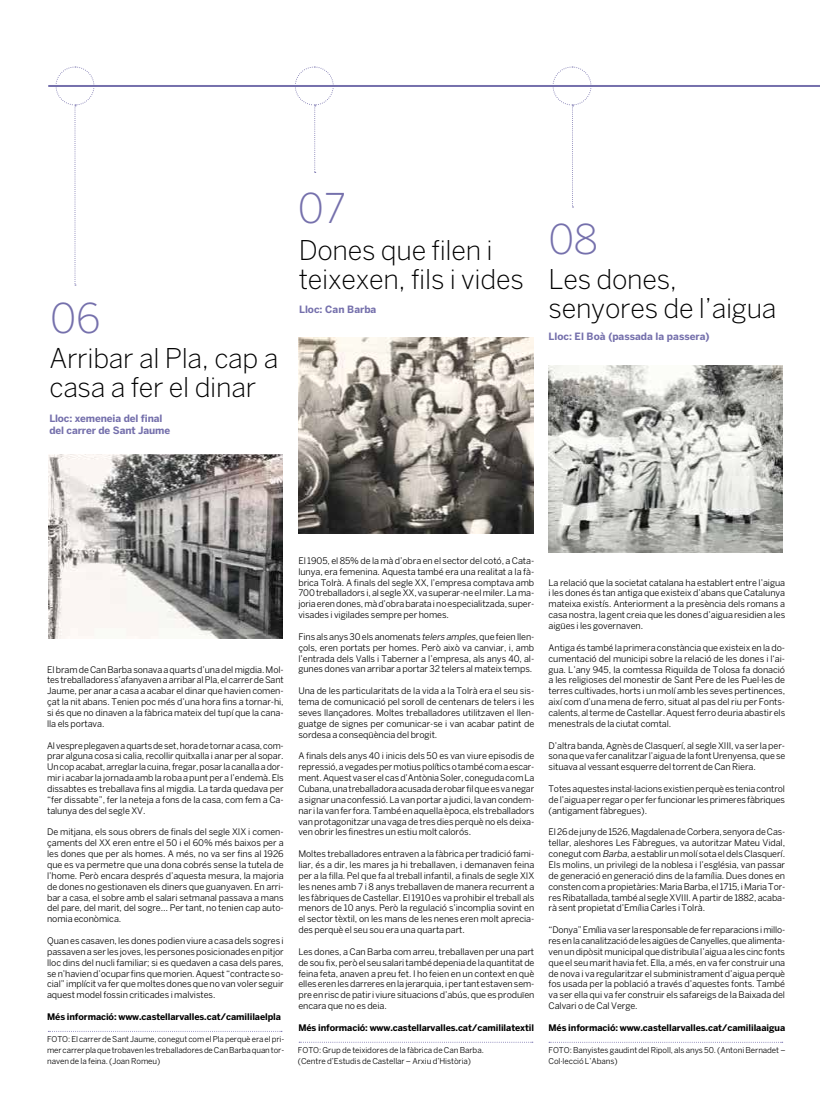
<style>
.page{position:relative;width:820px;height:1106px;background:#fff}
.page>*{position:absolute;margin:0;border:0;box-sizing:border-box;transform-origin:0 0}
.t1{font:300 40.7px "Benton Sans";color:#7570ac}
.t2{font:300 27px/29px "Benton Sans";letter-spacing:-.01em;color:#000}
.t3{font:700 10px/12px "Benton Sans";letter-spacing:-.01em;color:#7570ac}
.t4{font:9px/10.9px "Benton Sans";letter-spacing:-.005em;color:#000;text-align:justify}
.t5{font:700 9px "Benton Sans";letter-spacing:-.01em;color:#000}
.t6{font:8px/10.9px "Benton Sans";letter-spacing:-.005em;color:#000}
.s1{font-style:italic}
</style>
<div class="page">
<img style="left:48px;top:454px;width:234px;height:185px">
<img style="left:298px;top:338px;width:235px;height:195px">
<img style="left:548px;top:365px;width:234px;height:188px">
<hr style="left:48px;top:85px;width:771px;height:2px;background:#7570ac">
<svg style="left:55px;top:66px;width:40px;height:219px"></svg>
<svg style="left:295px;top:66px;width:39px;height:107px"></svg>
<svg style="left:552px;top:66px;width:39px;height:141px"></svg>
<svg style="left:299px;top:1041px;width:233px;height:1px"></svg>
<svg style="left:549px;top:1041px;width:233px;height:1px"></svg>
<h1 class="t1" style="left:50px;top:294px;width:52px">06</h1>
<h2 class="t2" style="left:49px;top:343px;width:230px">Arribar al Pla, cap a casa a fer el dinar</h2>
<p class="t3" style="left:49px;top:412px;width:122px">Lloc: xemeneia del final del carrer de Sant Jaume</p>
<h1 class="t1" style="left:298px;top:184px;width:50px">07</h1>
<h1 class="t1" style="left:548px;top:215px;width:51px">08</h1>
<h2 class="t2" style="left:298px;top:235px;width:195px">Dones que filen i</h2>
<h2 class="t2" style="left:298px;top:264px;width:380px">teixexen, fils i vides Les dones,</h2>
<h2 class="t2" style="left:548px;top:293px;width:229px">senyores de l’aigua</h2>
<p class="t3" style="left:299px;top:303px;width:79px">Lloc: Can Barba</p>
<p class="t3" style="left:548px;top:330px;width:162px">Lloc: El Boà (passada la passera)</p>
<p class="t4" style="left:47px;top:663px;width:238px">El bram de Can Barba sonava a quarts d’una del migdia. Mol&shy;tes treballadores s’afanyaven a arribar al Pla, el carrer de Sant Jaume, per anar a casa a acabar el dinar que havien comen&shy;çat la nit abans. Tenien poc més d’una hora fins a tornar-hi, si és que no dinaven a la fàbrica mateix del tupí que la cana&shy;lla els portava.</p>
<p class="t4" style="left:47px;top:739px;width:238px">Al vespre plegaven a quarts de set, hora de tornar a casa, com&shy;prar alguna cosa si calia, recollir quitxalla i anar per al sopar.<br>Un cop acabat, arreglar la cuina, fregar, posar la canalla a dor&shy;mir i acabar la jornada amb la roba a punt per a l’endemà. Els dissabtes es treballava fins al migdia. La tarda quedava per “fer dissabte”, fer la neteja a fons de la casa, com fem a Ca&shy;talunya des del segle XV.</p>
<p class="t4" style="left:47px;top:826px;width:238px">De mitjana, els sous obrers de finals del segle XIX i comen&shy;çaments del XX eren entre el 50 i el 60% més baixos per a les dones que per als homes. A més, no va ser fins al 1926 que es va permetre que una dona cobrés sense la tutela de l’home. Però encara després d’aquesta mesura, la majoria de dones no gestionaven els diners que guanyaven. En arri&shy;bar a casa, el sobre amb el salari setmanal passava a mans del pare, del marit, del sogre… Per tant, no tenien cap auto&shy;nomia econòmica.</p>
<p class="t4" style="left:47px;top:935px;width:238px">Quan es casaven, les dones podien viure a casa dels sogres i passaven a ser les joves, les persones posicionades en pitjor lloc dins del nucli familiar; si es quedaven a casa dels pares, se n’havien d’ocupar fins que morien. Aquest “contracte so&shy;cial” implícit va fer que moltes dones que no van voler seguir aquest model fossin criticades i malvistes.</p>
<p class="t5" style="left:47px;top:1011px;width:235px">Més informació: www.castellarvalles.cat/camililaelpla</p>
<p class="t4" style="left:298px;top:555px;width:237px">El 1905, el 85% de la mà d’obra en el sector del cotó, a Cata&shy;lunya, era femenina. Aquesta també era una realitat a la fà&shy;brica Tolrà. A finals del segle XX, l’empresa comptava amb 700 treballadors i, al segle XX, va superar-ne el miler. La ma&shy;joria eren dones, mà d’obra barata i no especialitzada, super&shy;visades i vigilades sempre per homes.</p>
<p class="t4" style="left:298px;top:631px;width:237px">Fins als anys 30 els anomenats <span class="s1">telers amples</span>, que feien llen&shy;çols, eren portats per homes. Però això va canviar, i, amb l’entrada dels Valls i Taberner a l’empresa, als anys 40, al&shy;gunes dones van arribar a portar 32 telers al mateix temps.</p>
<p class="t4" style="left:298px;top:685px;width:237px">Una de les particularitats de la vida a la Tolrà era el seu sis&shy;tema de comunicació pel soroll de centenars de telers i les seves llançadores. Moltes treballadores utilitzaven el llen&shy;guatge de signes per comunicar-se i van acabar patint de sordesa a conseqüència del brogit.</p>
<p class="t4" style="left:298px;top:750px;width:237px">A finals dels anys 40 i inicis dels 50 es van viure episodis de repressió, a vegades per motius polítics o també com a escar&shy;ment. Aquest va ser el cas d’Antònia Soler, coneguda com La Cubana, una treballadora acusada de robar fil que es va negar a signar una confessió. La van portar a judici, la van condem&shy;nar i la van fer fora. També en aquella època, els treballadors van protagonitzar una vaga de tres dies perquè no els deixa&shy;ven obrir les finestres un estiu molt calorós.</p>
<p class="t4" style="left:298px;top:848px;width:237px">Moltes treballadores entraven a la fàbrica per tradició fami&shy;liar, és a dir, les mares ja hi treballaven, i demanaven feina per a la filla. Pel que fa al treball infantil, a finals de segle XIX les nenes amb 7 i 8 anys treballaven de manera recurrent a les fàbriques de Castellar. El 1910 es va prohibir el treball als menors de 10 anys. Però la regulació s’incomplia sovint en el sector tèxtil, on les mans de les nenes eren molt aprecia&shy;des perquè el seu sou era una quarta part.</p>
<p class="t4" style="left:298px;top:946px;width:237px">Les dones, a Can Barba com arreu, treballaven per una part de sou fix, però el seu salari també depenia de la quantitat de feina feta, anaven a preu fet. I ho feien en un context en què elles eren les darreres en la jerarquia, i per tant estaven sem&shy;pre en risc de patir i viure situacions d’abús, que es produïen encara que no es deia.</p>
<p class="t5" style="left:298px;top:1022px;width:237px">Més informació: www.castellarvalles.cat/camililatextil</p>
<p class="t4" style="left:548px;top:577px;width:238px">La relació que la societat catalana ha establert entre l’aigua i les dones és tan antiga que existeix d’abans que Catalunya mateixa existís. Anteriorment a la presència dels romans a casa nostra, la gent creia que les dones d’aigua residien a les aigües i les governaven.</p>
<p class="t4" style="left:548px;top:642px;width:238px">Antiga és també la primera constància que existeix en la do&shy;cumentació del municipi sobre la relació de les dones i l‘ai&shy;gua. L’any 945, la comtessa Riquilda de Tolosa fa donació a les religioses del monestir de Sant Pere de les Puel·les de terres cultivades, horts i un molí amb les seves pertinences, així com d’una mena de ferro, situat al pas del riu per Fonts&shy;calents, al terme de Castellar. Aquest ferro deuria abastir els menestrals de la ciutat comtal.</p>
<p class="t4" style="left:548px;top:739px;width:238px">D’altra banda, Agnès de Clasquerí, al segle XIII, va ser la per&shy;sona que va fer canalitzar l’aigua de la font Urenyensa, que se situava al vessant esquerre del torrent de Can Riera.</p>
<p class="t4" style="left:548px;top:783px;width:238px">Totes aquestes instal·lacions existien perquè es tenia control de l’aigua per regar o per fer funcionar les primeres fàbriques (antigament fàbregues).</p>
<p class="t4" style="left:548px;top:826px;width:238px">El 26 de juny de 1526, Magdalena de Corbera, senyora de Cas&shy;tellar, aleshores Les Fàbregues, va autoritzar Mateu Vidal, conegut com <span class="s1">Barba</span>, a establir un molí sota el dels Clasquerí.<br>Els molins, un privilegi de la noblesa i l’església, van passar de generació en generació dins de la família. Dues dones en consten com a propietàries: Maria Barba, el 1715, i Maria Tor&shy;res Ribatallada, també al segle XVIII. A partir de 1882, acaba&shy;rà sent propietat d’Emília Carles i Tolrà.</p>
<p class="t4" style="left:548px;top:924px;width:238px">“Donya” Emília va ser la responsable de fer reparacions i millo&shy;res en la canalització de les aigües de Canyelles, que alimenta&shy;ven un dipòsit municipal que distribuïa l’aigua a les cinc fonts que el seu marit havia fet. Ella, a més, en va fer construir una de nova i va regularitzar el subministrament d’aigua perquè fos usada per la població a través d’aquestes fonts. També va ser ella qui va fer construir els safareigs de la Baixada del Calvari o de Cal Verge.</p>
<p class="t5" style="left:548px;top:1022px;width:238px">Més informació: www.castellarvalles.cat/camililaaigua</p>
<p class="t6" style="left:47px;top:1033px;width:238px;text-align:justify">FOTO: El carrer de Sant Jaume, conegut com el Pla perquè era el pri&shy;mer carrer pla que trobaven les treballadores de Can Barba quan tor&shy;naven de la feina. (Joan Romeu)</p>
<p class="t6" style="left:298px;top:1044px;width:187px">FOTO: Grup de teixidores de la fàbrica de Can Barba. (Centre d’Estudis de Castellar – Arxiu d’Història)</p>
<p class="t6" style="left:548px;top:1044px;width:238px">FOTO: Banyistes gaudint del Ripoll, als anys 50. (Antoni Bernadet –<br>Col·lecció L’Abans)</p>
</div>
